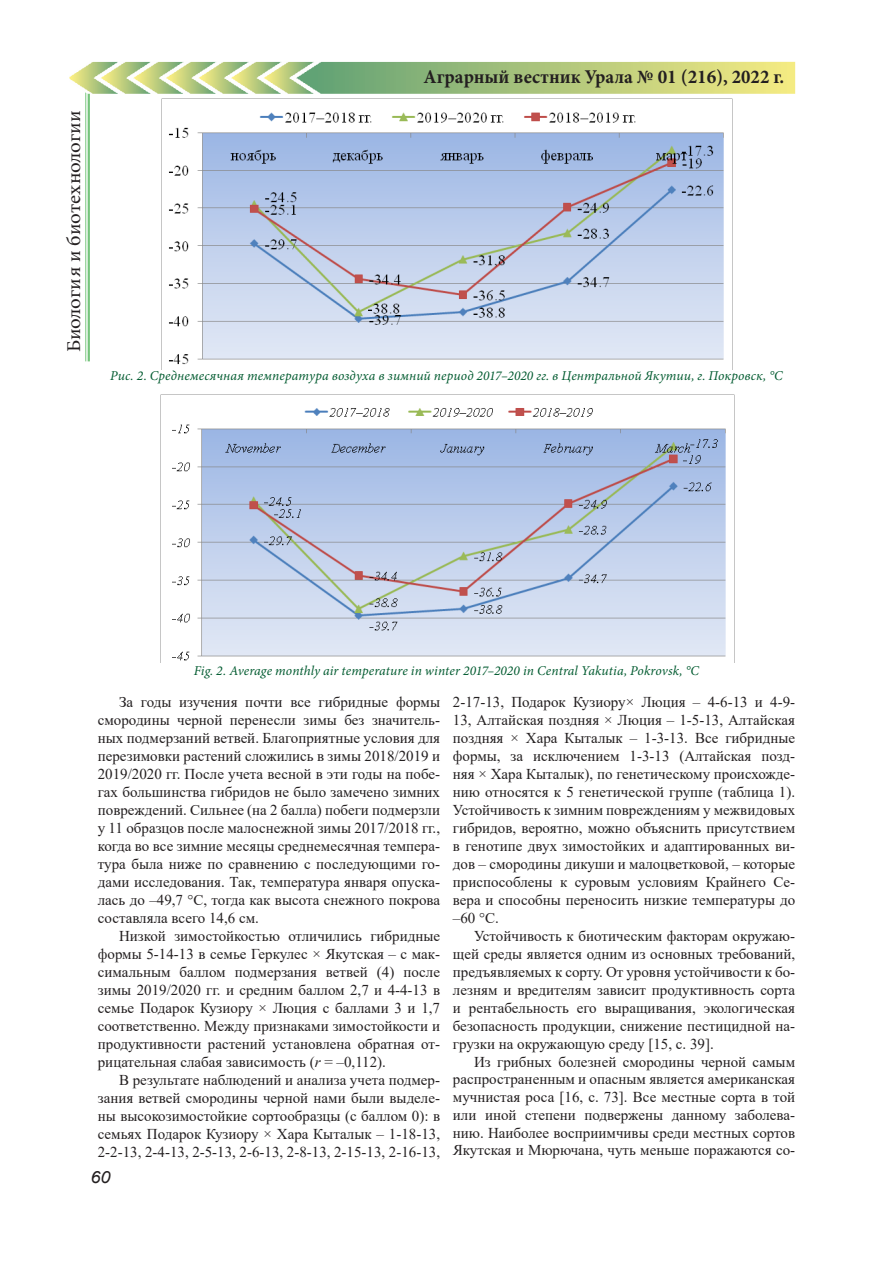
<style>
.page{position:relative;width:893px;height:1263px;background:#fff}
.page>*{position:absolute;margin:0;border:0;box-sizing:border-box;transform-origin:0 0}
.t1{font:700 19.5px "Minion Pro";color:#231f20;scale:.96 1}
.t2{font:19.5px "Minion Pro";letter-spacing:-.01em;color:#231f20;scale:1.08 1}
.t3{font:italic 16.8px "Arial";color:#231f20;scale:1.08 1}
.t4{font:15px/18px "Times New Roman";color:#231f20;text-align:justify}
.t5{font:italic 13.5px "Minion Pro";letter-spacing:.005em;color:#025b30}
.s1{font-style:italic}
</style>
<div class="page">
<hr style="left:88px;top:92px;width:2px;height:269px;background:#40ae49">
<hr style="left:85px;top:92px;width:1px;height:269px;background:#40ae49">
<img style="left:69px;top:62px;width:726px;height:32px">
<img style="left:161px;top:98px;width:571px;height:272px">
<img style="left:161px;top:394px;width:573px;height:267px">
<h1 class="t2" style="left:61px;top:352px;width:226px;rotate:-90deg">Биология и биотехнологии</h1>
<h1 class="t1" style="left:423px;top:63px;width:377px">Аграрный вестник Урала № 01 (216), 2022 г.</h1>
<p class="t5" style="left:110px;top:366px;width:674px">Рис. 2. Среднемесячная температура воздуха в зимний период 2017–2020 гг. в Центральной Якутии, г. Покровск, °С</p>
<p class="t5" style="left:194px;top:662px;width:507px">Fig. 2. Average monthly air temperature in winter 2017–2020 in Central Yakutia, Pokrovsk, °С</p>
<p class="t4" style="left:98px;top:692px;width:344px;text-indent:21px">За годы изучения почти все гибридные формы смородины черной перенесли зимы без значитель&shy;ных подмерзаний ветвей. Благоприятные условия для перезимовки растений сложились в зимы 2018/2019 и 2019/2020 гг. После учета весной в эти годы на побе&shy;гах большинства гибридов не было замечено зимних повреждений. Сильнее (на 2 балла) побеги подмерзли у 11 образцов после малоснежной зимы 2017/2018 гг., когда во все зимние месяцы среднемесячная темпера&shy;тура была ниже по сравнению с последующими го&shy;дами исследования. Так, температура января опуска&shy;лась до –49,7 °С, тогда как высота снежного покрова составляла всего 14,6 см.</p>
<p class="t4" style="left:98px;top:926px;width:344px;text-indent:21px">Низкой зимостойкостью отличились гибридные формы 5-14-13 в семье Геркулес × Якутская – с мак&shy;симальным баллом подмерзания ветвей (4) после зимы 2019/2020 гг. и средним баллом 2,7 и 4-4-13 в семье Подарок Кузиору × Люция с баллами 3 и 1,7 соответственно. Между признаками зимостойкости и продуктивности растений установлена обратная от&shy;рицательная слабая зависимость (<span class="s1">r</span> = –0,112).</p>
<p class="t4" style="left:98px;top:1070px;width:344px;text-indent:21px">В результате наблюдений и анализа учета подмер&shy;зания ветвей смородины черной нами были выделе&shy;ны высокозимостойкие сортообразцы (с баллом 0): в семьях Подарок Кузиору × Хара Кыталык – 1-18-13, 2-2-13, 2-4-13, 2-5-13, 2-6-13, 2-8-13, 2-15-13, 2-16-13,</p>
<p class="t3" style="left:90px;top:1166px;width:20px">60</p>
<p class="t4" style="left:453px;top:692px;width:344px">2-17-13, Подарок Кузиору× Люция – 4-6-13 и 4-9- 13, Алтайская поздняя × Люция – 1-5-13, Алтайская поздняя × Хара Кыталык – 1-3-13. Все гибридные формы, за исключением 1-3-13 (Алтайская позд&shy;няя × Хара Кыталык), по генетическому происхожде&shy;нию относятся к 5 генетической группе (таблица 1).<br>Устойчивость к зимним повреждениям у межвидовых гибридов, вероятно, можно объяснить присутствием в генотипе двух зимостойких и адаптированных ви&shy;дов – смородины дикуши и малоцветковой, – которые приспособлены к суровым условиям Крайнего Се&shy;вера и способны переносить низкие температуры до –60 °С.</p>
<p class="t4" style="left:453px;top:926px;width:344px;text-indent:21px">Устойчивость к биотическим факторам окружаю&shy;щей среды является одним из основных требований, предъявляемых к сорту. От уровня устойчивости к бо&shy;лезням и вредителям зависит продуктивность сорта и рентабельность его выращивания, экологическая безопасность продукции, снижение пестицидной на&shy;грузки на окружающую среду [15, с. 39].</p>
<p class="t4" style="left:453px;top:1052px;width:344px;text-indent:21px">Из грибных болезней смородины черной самым распространенным и опасным является американская мучнистая роса [16, с. 73]. Все местные сорта в той или иной степени подвержены данному заболева&shy;нию. Наиболее восприимчивы среди местных сортов Якутская и Мюрючана, чуть меньше поражаются со-</p>
</div>
